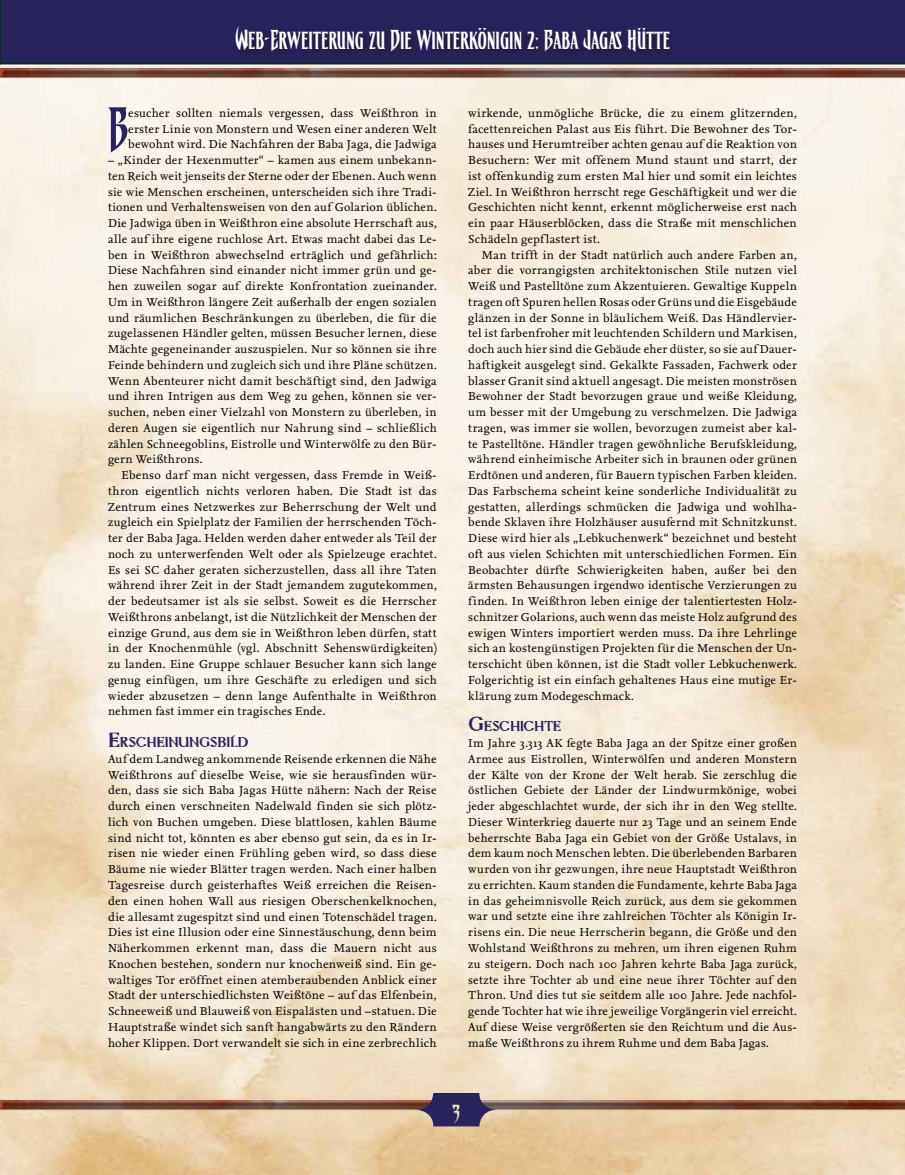
<style>
.page{position:relative;width:905px;height:1175px;background:#fff}
.page>*{position:absolute;margin:0;border:0;box-sizing:border-box;transform-origin:0 0}
.t1{font:51.3px "CC Treacherous Curves";color:#29235c}
.t2{font:24px "CC Treacherous Corners";color:#fff}
.t3{font:24px "CC Treacherous Curves";color:#f0e9bb}
.t4{font:16.8px "Aberration";letter-spacing:-.02em;color:#29235c}
.t5{font:12px/15.8px "Nexus Serif OT";letter-spacing:.02em;color:#000;text-align:justify}
.s1{font-family:"CC Treacherous Curves"}
.s2{font-size:24px}
</style>
<div class="page">
<img style="left:0;top:72px;width:1px;height:597px">
<img style="left:0;top:1072px;width:904px;height:40px">
<div style="left:1px;top:0;width:903px;height:40px;background:#29235c"></div>
<svg style="left:0;top:0;width:1px;height:40px"></svg>
<img style="left:0;top:40px;width:904px;height:40px">
<div style="left:229px;top:22px;width:449px;height:39px;background:#000;opacity:.45"></div>
<svg style="left:415px;top:1093px;width:82px;height:33px;background:#625670"></svg>
<h2 class="t2" style="left:235px;top:26px;width:436px"><span class="s1">W</span>eb-<span class="s1">E</span>rweiterung zu <span class="s1">D</span>ie Winterkönigin 2: <span class="s1">B</span>aba <span class="s1">J</span>agas <span class="s1">H</span>ütte</h2>
<h1 class="t1" style="left:108px;top:98px;width:22px">B</h1>
<p class="t5" style="left:128px;top:105px;width:310px">esucher sollten niemals vergessen, dass Weißthron in erster Linie von Monstern und Wesen einer anderen Welt bewohnt wird. Die Nachfahren der Baba Jaga, die Jadwiga</p>
<p class="t5" style="left:108px;top:152px;width:330px">– „Kinder der Hexenmutter“ – kamen aus einem unbekann&shy;ten Reich weit jenseits der Sterne oder der Ebenen. Auch wenn sie wie Menschen erscheinen, unterscheiden sich ihre Tradi&shy;tionen und Verhaltensweisen von den auf Golarion üblichen.<br>Die Jadwiga üben in Weißthron eine absolute Herrschaft aus, alle auf ihre eigene ruchlose Art. Etwas macht dabei das Le&shy;ben in Weißthron abwechselnd erträglich und gefährlich:<br>Diese Nachfahren sind einander nicht immer grün und ge&shy;hen zuweilen sogar auf direkte Konfrontation zueinander.<br>Um in Weißthron längere Zeit außerhalb der engen sozialen und räumlichen Beschränkungen zu überleben, die für die zugelassenen Händler gelten, müssen Besucher lernen, diese Mächte gegeneinander auszuspielen. Nur so können sie ihre Feinde behindern und zugleich sich und ihre Pläne schützen.<br>Wenn Abenteurer nicht damit beschäftigt sind, den Jadwiga und ihren Intrigen aus dem Weg zu gehen, können sie ver&shy;suchen, neben einer Vielzahl von Monstern zu überleben, in deren Augen sie eigentlich nur Nahrung sind – schließlich zählen Schneegoblins, Eistrolle und Winterwölfe zu den Bür&shy;gern Weißthrons.</p>
<p class="t5" style="left:108px;top:467px;width:330px;text-indent:14px">Ebenso darf man nicht vergessen, dass Fremde in Weiß&shy;thron eigentlich nichts verloren haben. Die Stadt ist das Zentrum eines Netzwerkes zur Beherrschung der Welt und zugleich ein Spielplatz der Familien der herrschenden Töch&shy;ter der Baba Jaga. Helden werden daher entweder als Teil der noch zu unterwerfenden Welt oder als Spielzeuge erachtet.<br>Es sei SC daher geraten sicherzustellen, dass all ihre Taten während ihrer Zeit in der Stadt jemandem zugutekommen, der bedeutsamer ist als sie selbst. Soweit es die Herrscher Weißthrons anbelangt, ist die Nützlichkeit der Menschen der einzige Grund, aus dem sie in Weißthron leben dürfen, statt in der Knochenmühle (vgl. Abschnitt Sehenswürdigkeiten) zu landen. Eine Gruppe schlauer Besucher kann sich lange genug einfügen, um ihre Geschäfte zu erledigen und sich wieder abzusetzen – denn lange Aufenthalte in Weißthron nehmen fast immer ein tragisches Ende.</p>
<h3 class="t4" style="left:108px;top:731px;width:142px"><span class="s2">E</span>RSCHEINUNGSBILD</h3>
<p class="t5" style="left:108px;top:751px;width:330px">Auf dem Landweg ankommende Reisende erkennen die Nähe Weißthrons auf dieselbe Weise, wie sie herausfinden wür&shy;den, dass sie sich Baba Jagas Hütte nähern: Nach der Reise durch einen verschneiten Nadelwald finden sie sich plötz&shy;lich von Buchen umgeben. Diese blattlosen, kahlen Bäume sind nicht tot, könnten es aber ebenso gut sein, da es in Ir&shy;risen nie wieder einen Frühling geben wird, so dass diese Bäume nie wieder Blätter tragen werden. Nach einer halben Tagesreise durch geisterhaftes Weiß erreichen die Reisen&shy;den einen hohen Wall aus riesigen Oberschenkelknochen, die allesamt zugespitzt sind und einen Totenschädel tragen.<br>Dies ist eine Illusion oder eine Sinnestäuschung, denn beim Näherkommen erkennt man, dass die Mauern nicht aus Knochen bestehen, sondern nur knochenweiß sind. Ein ge&shy;waltiges Tor eröffnet einen atemberaubenden Anblick einer Stadt der unterschiedlichsten Weißtöne – auf das Elfenbein, Schneeweiß und Blauweiß von Eispalästen und –statuen. Die Hauptstraße windet sich sanft hangabwärts zu den Rändern hoher Klippen. Dort verwandelt sie sich in eine zerbrechlich</p>
<p class="t5" style="left:468px;top:105px;width:330px">wirkende, unmögliche Brücke, die zu einem glitzernden, facettenreichen Palast aus Eis führt. Die Bewohner des Tor&shy;hauses und Herumtreiber achten genau auf die Reaktion von Besuchern: Wer mit offenem Mund staunt und starrt, der ist offenkundig zum ersten Mal hier und somit ein leichtes Ziel. In Weißthron herrscht rege Geschäftigkeit und wer die Geschichten nicht kennt, erkennt möglicherweise erst nach ein paar Häuserblöcken, dass die Straße mit menschlichen Schädeln gepf lastert ist.</p>
<p class="t5" style="left:468px;top:247px;width:330px;text-indent:14px">Man trifft in der Stadt natürlich auch andere Farben an, aber die vorrangigsten architektonischen Stile nutzen viel Weiß und Pastelltöne zum Akzentuieren. Gewaltige Kuppeln tragen oft Spuren hellen Rosas oder Grüns und die Eisgebäude glänzen in der Sonne in bläulichem Weiß. Das Händlervier&shy;tel ist farbenfroher mit leuchtenden Schildern und Markisen, doch auch hier sind die Gebäude eher düster, so sie auf Dauer&shy;haftigkeit ausgelegt sind. Gekalkte Fassaden, Fachwerk oder blasser Granit sind aktuell angesagt. Die meisten monströsen Bewohner der Stadt bevorzugen graue und weiße Kleidung, um besser mit der Umgebung zu verschmelzen. Die Jadwiga tragen, was immer sie wollen, bevorzugen zumeist aber kal&shy;te Pastelltöne. Händler tragen gewöhnliche Berufskleidung, während einheimische Arbeiter sich in braunen oder grünen Erdtönen und anderen, für Bauern typischen Farben kleiden.<br>Das Farbschema scheint keine sonderliche Individualität zu gestatten, allerdings schmücken die Jadwiga und wohlha&shy;bende Sklaven ihre Holzhäuser ausufernd mit Schnitzkunst.<br>Diese wird hier als „Lebkuchenwerk“ bezeichnet und besteht oft aus vielen Schichten mit unterschiedlichen Formen. Ein Beobachter dürfte Schwierigkeiten haben, außer bei den ärmsten Behausungen irgendwo identische Verzierungen zu finden. In Weißthron leben einige der talentiertesten Holz&shy;schnitzer Golarions, auch wenn das meiste Holz aufgrund des ewigen Winters importiert werden muss. Da ihre Lehrlinge sich an kostengünstigen Projekten für die Menschen der Un&shy;terschicht üben können, ist die Stadt voller Lebkuchenwerk.<br>Folgerichtig ist ein einfach gehaltenes Haus eine mutige Er&shy;klärung zum Modegeschmack.</p>
<h3 class="t4" style="left:468px;top:715px;width:93px"><span class="s2">G</span>ESCHICHTE</h3>
<p class="t5" style="left:468px;top:735px;width:330px">Im Jahre 3.313 AK fegte Baba Jaga an der Spitze einer großen Armee aus Eistrollen, Winterwölfen und anderen Monstern der Kälte von der Krone der Welt herab. Sie zerschlug die östlichen Gebiete der Länder der Lindwurmkönige, wobei jeder abgeschlachtet wurde, der sich ihr in den Weg stellte.<br>Dieser Winterkrieg dauerte nur 23 Tage und an seinem Ende beherrschte Baba Jaga ein Gebiet von der Größe Ustalavs, in dem kaum noch Menschen lebten. Die überlebenden Barbaren wurden von ihr gezwungen, ihre neue Hauptstadt Weißthron zu errichten. Kaum standen die Fundamente, kehrte Baba Jaga in das geheimnisvolle Reich zurück, aus dem sie gekommen war und setzte eine ihre zahlreichen Töchter als Königin Ir&shy;risens ein. Die neue Herrscherin begann, die Größe und den Wohlstand Weißthrons zu mehren, um ihren eigenen Ruhm zu steigern. Doch nach 100 Jahren kehrte Baba Jaga zurück, setzte ihre Tochter ab und eine neue ihrer Töchter auf den Thron. Und dies tut sie seitdem alle 100 Jahre. Jede nachfol&shy;gende Tochter hat wie ihre jeweilige Vorgängerin viel erreicht.<br>Auf diese Weise vergrößerten sie den Reichtum und die Aus&shy;maße Weißthrons zu ihrem Ruhme und dem Baba Jagas.</p>
<h2 class="t3" style="left:452px;top:1098px;width:9px">3</h2>
</div>
